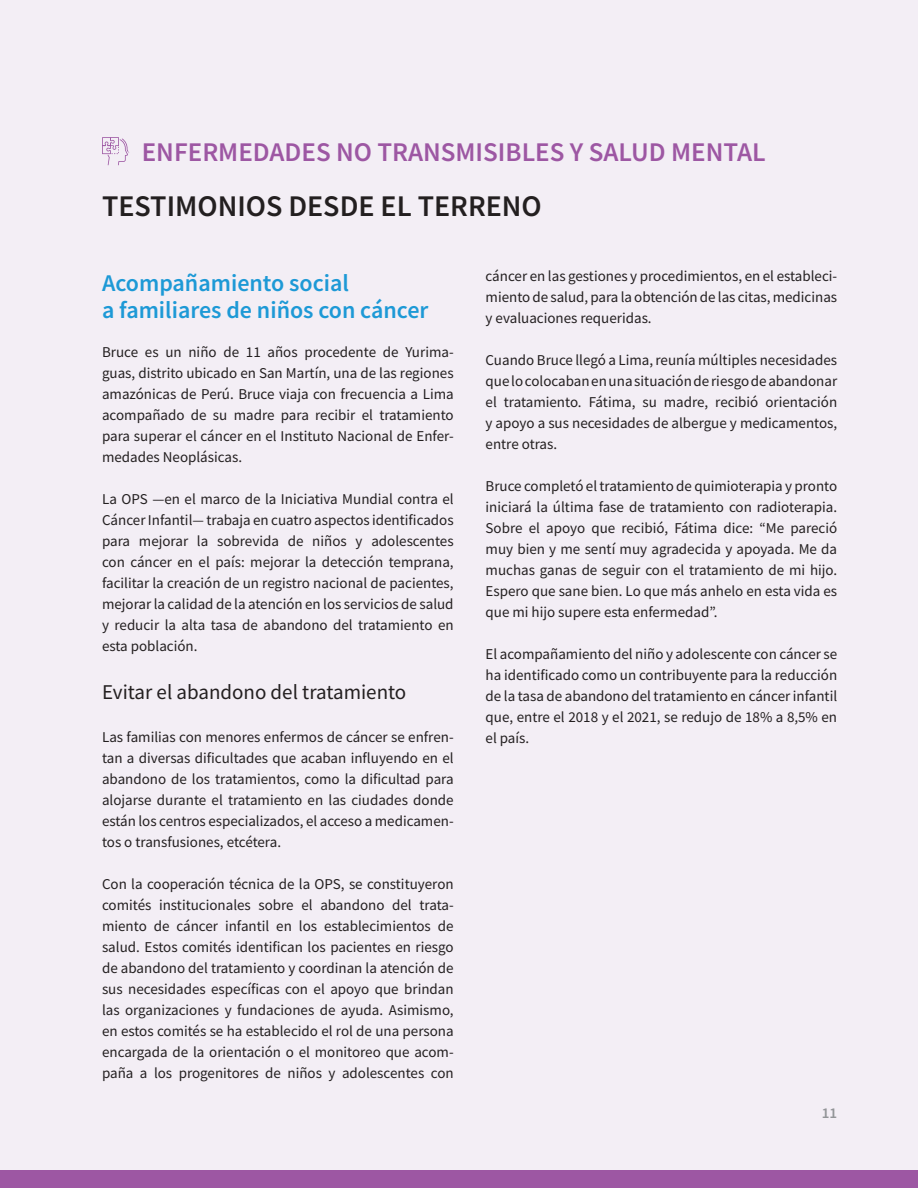
<style>
.page{position:relative;width:918px;height:1188px;background:#fff}
.page>*{position:absolute;margin:0;border:0;box-sizing:border-box;transform-origin:0 0}
.t1{font:600 30px "Source Sans Pro";color:#231f20}
.t2{font:600 27px "Source Sans Pro";color:#9d57a3}
.t3{font:600 24px/27px "Source Sans Pro";color:#1d99d6}
.t4{font:21px "Source Sans Pro";color:#231f20}
.t5{font:15px/21px "Source Sans Pro";color:#231f20;text-align:justify}
.t6{font:600 15px "Source Sans Pro";color:#939598}
.s1{font-style:italic}
</style>
<div class="page">
<div style="left:1px;top:0;width:917px;height:1187px;background:#f3eef5"></div>
<div style="left:0;top:1171px;width:918px;height:17px;background:#9d57a3"></div>
<svg style="left:102px;top:137px;width:27px;height:28px"></svg>
<h2 class="t2" style="left:142px;top:134px;width:626px">ENFERMEDADES NO TRANSMISIBLES Y SALUD MENTAL</h2>
<h1 class="t1" style="left:102px;top:187px;width:441px">TESTIMONIOS DESDE EL TERRENO</h1>
<h3 class="t3" style="left:102px;top:269px;width:328px">Acompañamiento social<br>a familiares de niños con cáncer</h3>
<p class="t5" style="left:102px;top:342px;width:353px">Bruce es un niño de 11 años procedente de Yurima&shy;guas, distrito ubicado en San Martín, una de las regiones amazónicas de Perú. Bruce viaja con frecuencia a Lima acompañado de su madre para recibir el tratamiento para superar el cáncer en el Instituto Nacional de Enfer&shy;medades Neoplásicas.</p>
<p class="t5" style="left:102px;top:489px;width:353px">La OPS —en el marco de la Iniciativa Mundial contra el Cáncer Infantil<span class="s1">—</span> trabaja en cuatro aspectos identificados para mejorar la sobrevida de niños y adolescentes con cáncer en el país: mejorar la detección temprana, facilitar la creación de un registro nacional de pacientes, mejorar la calidad de la atención en los servicios de salud y reducir la alta tasa de abandono del tratamiento en esta población.</p>
<h3 class="t4" style="left:102px;top:679px;width:306px">Evitar el abandono del tratamiento</h3>
<p class="t5" style="left:102px;top:727px;width:353px">Las familias con menores enfermos de cáncer se enfren&shy;tan a diversas dificultades que acaban influyendo en el abandono de los tratamientos, como la dificultad para alojarse durante el tratamiento en las ciudades donde están los centros especializados, el acceso a medicamen&shy;tos o transfusiones, etcétera.</p>
<p class="t5" style="left:102px;top:874px;width:353px">Con la cooperación técnica de la OPS, se constituyeron comités institucionales sobre el abandono del trata&shy;miento de cáncer infantil en los establecimientos de salud. Estos comités identifican los pacientes en riesgo de abandono del tratamiento y coordinan la atención de sus necesidades específicas con el apoyo que brindan las organizaciones y fundaciones de ayuda. Asimismo, en estos comités se ha establecido el rol de una persona encargada de la orientación o el monitoreo que acom&shy;paña a los progenitores de niños y adolescentes con</p>
<p class="t5" style="left:486px;top:266px;width:353px">cáncer en las gestiones y procedimientos, en el estableci&shy;miento de salud, para la obtención de las citas, medicinas y evaluaciones requeridas.</p>
<p class="t5" style="left:486px;top:350px;width:353px">Cuando Bruce llegó a Lima, reunía múltiples necesidades que lo colocaban en una situación de riesgo de abandonar el tratamiento. Fátima, su madre, recibió orientación y apoyo a sus necesidades de albergue y medicamentos, entre otras.</p>
<p class="t5" style="left:486px;top:476px;width:353px">Bruce completó el tratamiento de quimioterapia y pronto iniciará la última fase de tratamiento con radioterapia.<br>Sobre el apoyo que recibió, Fátima dice: “Me pareció muy bien y me sentí muy agradecida y apoyada. Me da muchas ganas de seguir con el tratamiento de mi hijo.<br>Espero que sane bien. Lo que más anhelo en esta vida es que mi hijo supere esta enfermedad”.</p>
<p class="t5" style="left:486px;top:644px;width:353px">El acompañamiento del niño y adolescente con cáncer se ha identificado como un contribuyente para la reducción de la tasa de abandono del tratamiento en cáncer infantil que, entre el 2018 y el 2021, se redujo de 18% a 8,5% en el país.</p>
<p class="t6" style="left:822px;top:1104px;width:17px">11</p>
</div>
